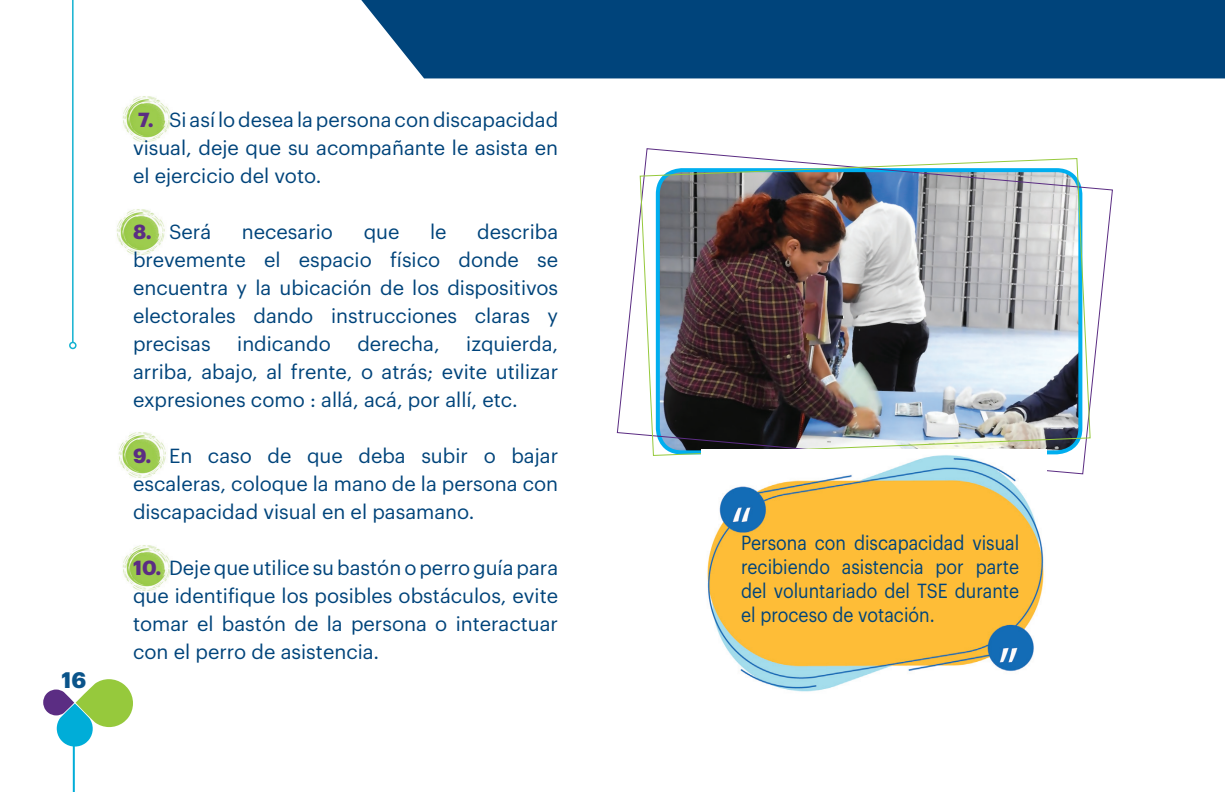
<style>
.page{position:relative;width:1225px;height:792px;background:#fff}
.page>*{position:absolute;margin:0;border:0;box-sizing:border-box;transform-origin:0 0}
.t1{font:700 22px "Graphik";color:#0a548a}
.t2{font:20px/28px "Graphik";color:#00447b;text-align:justify}
.t3{font:20px/24px "Graphik";color:#00447b;text-align:justify;scale:.88 1}
.s1{font-weight:700;color:#5b2d83}
</style>
<div class="page">
<hr style="left:73px;top:709px;width:2px;height:83px;background:#00add8">
<svg style="left:43px;top:679px;width:90px;height:68px"></svg>
<div style="left:361px;top:0;width:864px;height:78px;background:#00447b"></div>
<hr style="left:72px;top:0;width:2px;height:342px;background:#14b2d1">
<div style="left:69px;top:342px;width:8px;height:7px;border:2px solid #14b2d1;border-radius:50%"></div>
<img style="left:122px;top:96px;width:49px;height:46px">
<img style="left:116px;top:209px;width:49px;height:46px">
<img style="left:122px;top:545px;width:49px;height:46px">
<img style="left:118px;top:432px;width:48px;height:46px">
<svg style="left:616px;top:148px;width:497px;height:327px"></svg>
<img style="left:639px;top:158px;width:452px;height:298px">
<img style="left:701px;top:449px;width:345px;height:243px">
<p class="t1" style="left:61px;top:663px;width:26px">16</p>
<p class="t2" style="left:133px;top:104px;width:427px"><span class="s1">7.</span> Si así lo desea la persona con discapacidad visual, deje que su acompañante le asista en el ejercicio del voto.</p>
<p class="t2" style="left:133px;top:216px;width:80px"><span class="s1">8.</span> Será</p>
<p class="t2" style="left:242px;top:216px;width:93px">necesario</p>
<p class="t2" style="left:364px;top:216px;width:37px">que</p>
<p class="t2" style="left:430px;top:216px;width:18px">le</p>
<p class="t2" style="left:133px;top:216px;width:427px;text-indent:344px">describa brevemente el espacio físico donde se encuentra y la ubicación de los dispositivos electorales dando instrucciones claras y precisas</p>
<p class="t2" style="left:133px;top:328px;width:427px;text-indent:333px">izquierda, arriba, abajo, al frente, o atrás; evite utilizar expresiones como : allá, acá, por allí, etc.</p>
<p class="t2" style="left:133px;top:440px;width:427px"><span class="s1">9.</span> En caso de que deba subir o bajar escaleras, coloque la mano de la persona con discapacidad visual en el pasamano.</p>
<p class="t2" style="left:133px;top:552px;width:427px"><span class="s1">10.</span> Deje que utilice su bastón o perro guía para que identifique los posibles obstáculos, evite tomar el bastón de la persona o interactuar con el perro de asistencia.</p>
<p class="t2" style="left:237px;top:328px;width:95px">indicando</p>
<p class="t2" style="left:357px;top:328px;width:84px">derecha,</p>
<p class="t3" style="left:741px;top:529px;width:317px">Persona con discapacidad visual recibiendo asistencia por parte del voluntariado del TSE durante el proceso de votación.</p>
</div>
